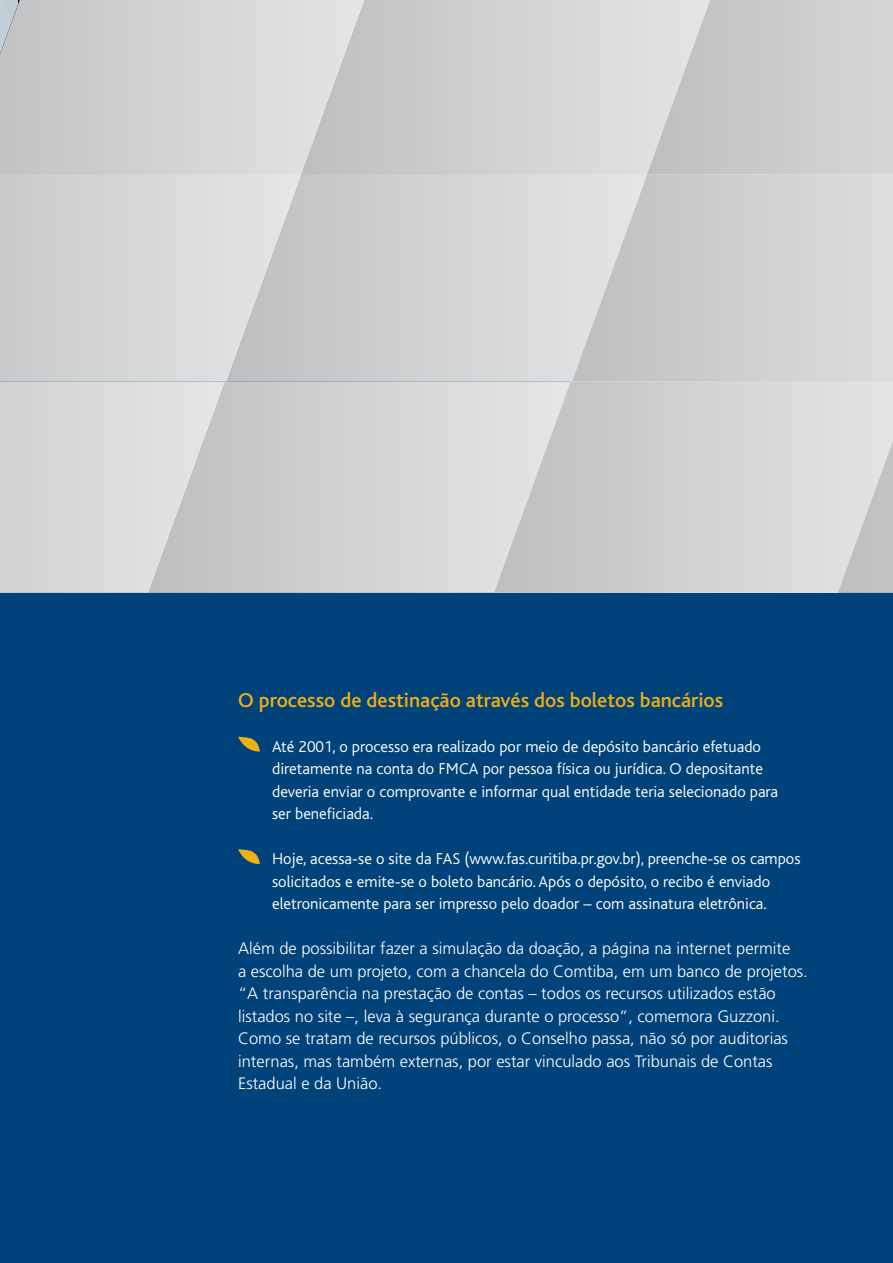
<style>
.page{position:relative;width:893px;height:1263px;background:#00427a}
.page>*{position:absolute;margin:0;border:0;box-sizing:border-box;transform-origin:0 0}
.t1{font:500 21px "Bliss";color:#f0af13}
.t2{font:300 16.5px/22.5px "Bliss";color:#fff}
.t3{font:300 16.5px/22.5px "Frutiger";color:#fff}
</style>
<div class="page">
<svg style="left:238px;top:737px;width:22px;height:15px"></svg>
<svg style="left:238px;top:849px;width:22px;height:15px"></svg>
<svg style="left:0;top:174px;width:226px;height:208px;background:#d2d4d5"></svg>
<svg style="left:649px;top:174px;width:244px;height:208px;background:#cfd1d2"></svg>
<svg style="left:226px;top:174px;width:423px;height:208px;background:#d0d2d3"></svg>
<div style="left:0;top:382px;width:148px;height:211px;background:#d7d9d9"></div>
<svg style="left:571px;top:382px;width:322px;height:211px;background:#d1d3d4"></svg>
<svg style="left:838px;top:441px;width:55px;height:152px;background:#cfd1d2"></svg>
<svg style="left:148px;top:382px;width:423px;height:211px;background:#d0d2d3"></svg>
<svg style="left:0;top:0;width:301px;height:174px;background:#cfd1d2"></svg>
<svg style="left:710px;top:0;width:183px;height:174px;background:#cbcdce"></svg>
<svg style="left:18px;top:0;width:2px;height:54px"></svg>
<img style="left:0;top:0;width:18px;height:54px">
<svg style="left:301px;top:0;width:409px;height:174px;background:#d0d2d3"></svg>
<p class="t1" style="left:238px;top:689px;width:487px">O processo de destinação através dos boletos bancários</p>
<p class="t2" style="left:272px;top:735px;width:507px">Até 2001, o processo era realizado por meio de depósito bancário efetuado diretamente na conta do FMCA por pessoa física ou jurídica. O depositante deveria enviar o comprovante e informar qual entidade teria selecionado para ser beneficiada.</p>
<p class="t2" style="left:272px;top:848px;width:530px">Hoje, acessa-se o site da FAS (www.fas.curitiba.pr.gov.br), preenche-se os campos solicitados e emite-se o boleto bancário. Após o depósito, o recibo é enviado eletronicamente para ser impresso pelo doador – com assinatura eletrônica.</p>
<p class="t3" style="left:238px;top:937px;width:571px">Além de possibilitar fazer a simulação da doação, a página na internet permite<br>a escolha de um projeto, com a chancela do Comtiba, em um banco de projetos. “A transparência na prestação de contas – todos os recursos utilizados estão listados no site –, leva à segurança durante o processo”, comemora Guzzoni.<br>Como se tratam de recursos públicos, o Conselho passa, não só por auditorias internas, mas também externas, por estar vinculado aos Tribunais de Contas Estadual e da União.</p>
</div>
